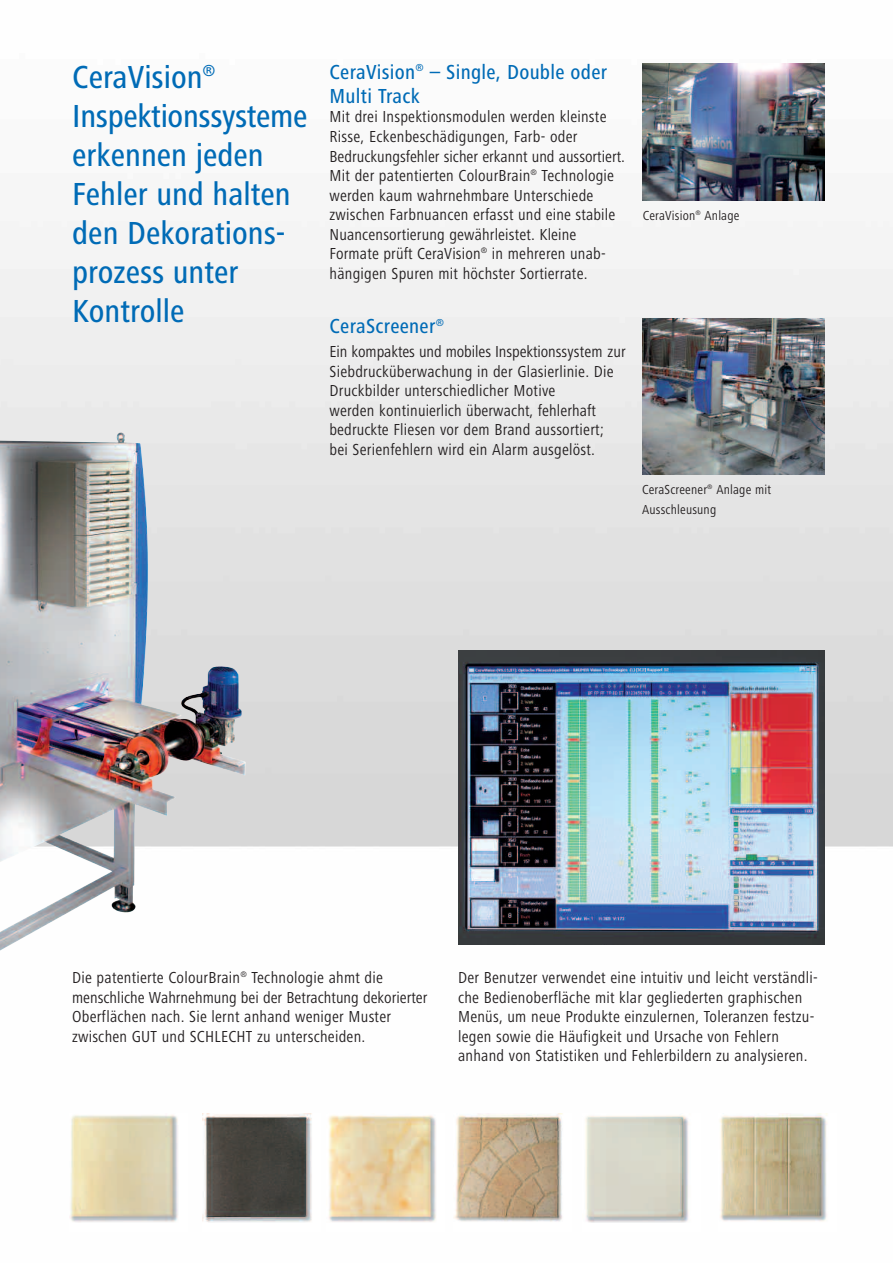
<style>
.page{position:relative;width:893px;height:1263px;background:#fff}
.page>*{position:absolute;margin:0;border:0;box-sizing:border-box;transform-origin:0 0}
.t1{font:500 condensed 33px/39px "Frutiger Next LT";color:#006bb6}
.t2{font:500 condensed 21px/24px "Frutiger Next LT";letter-spacing:.015em;color:#006bb6}
.t3{font:condensed 16.5px/19.5px "Frutiger Next LT";letter-spacing:.015em;color:#231f20}
.t4{font:condensed 13.5px/19.5px "Frutiger Next LT";letter-spacing:.015em;color:#231f20}
</style>
<div class="page">
<img style="left:0;top:63px;width:893px;height:1158px">
<img style="left:458px;top:651px;width:367px;height:293px">
<div style="left:454px;top:1113px;width:118px;height:118px;background:#fff"></div>
<img style="left:454px;top:1113px;width:109px;height:109px">
<div style="left:719px;top:1113px;width:118px;height:118px;background:#fff"></div>
<img style="left:720px;top:1113px;width:107px;height:109px">
<div style="left:203px;top:1113px;width:118px;height:118px;background:#fff"></div>
<img style="left:203px;top:1113px;width:109px;height:109px">
<div style="left:327px;top:1113px;width:118px;height:118px;background:#fff"></div>
<img style="left:328px;top:1115px;width:108px;height:107px">
<div style="left:582px;top:1113px;width:118px;height:118px;background:#fff"></div>
<img style="left:585px;top:1115px;width:104px;height:108px">
<div style="left:69px;top:1113px;width:118px;height:118px;background:#fff"></div>
<img style="left:69px;top:1115px;width:109px;height:107px">
<img style="left:642px;top:64px;width:183px;height:137px">
<img style="left:642px;top:318px;width:183px;height:157px">
<img style="left:0;top:366px;width:242px;height:380px">
<h1 class="t1" style="left:72px;top:61px;width:237px">CeraVision<sup>®<br></sup>Inspektionssysteme erkennen jeden<br>Fehler und halten den Dekorations&shy;prozess unter<br>Kontrolle</h1>
<p class="t2" style="left:330px;top:62px;width:279px">CeraVision<sup>®</sup> – Single, Double oder<br>Multi Track</p>
<p class="t3" style="left:330px;top:109px;width:297px">Mit drei Inspektionsmodulen werden kleinste Risse, Eckenbeschädigungen, Farb- oder Bedruckungsfehler sicher erkannt und aussortiert.<br>Mit der patentierten ColourBrain<sup>®</sup> Technologie werden kaum wahrnehmbare Unterschiede zwischen Farbnuancen erfasst und eine stabile Nuancensortierung gewährleistet. Kleine Formate prüft CeraVision<sup>®</sup> in mehreren unab&shy;hängigen Spuren mit höchster Sortierrate.</p>
<p class="t2" style="left:330px;top:316px;width:116px">CeraScreener<sup>®</sup></p>
<p class="t3" style="left:330px;top:344px;width:298px">Ein kompaktes und mobiles Inspektionssystem zur Siebdrucküberwachung in der Glasierlinie. Die Druckbilder unterschiedlicher Motive<br>werden kontinuierlich überwacht, fehlerhaft bedruckte Fliesen vor dem Brand aussortiert; bei Serienfehlern wird ein Alarm ausgelöst.</p>
<p class="t4" style="left:643px;top:207px;width:98px">CeraVision<sup>®</sup> Anlage</p>
<p class="t4" style="left:642px;top:481px;width:131px">CeraScreener<sup>®</sup> Anlage mit<br>Ausschleusung</p>
<p class="t3" style="left:72px;top:970px;width:357px">Die patentierte ColourBrain<sup>®</sup> Technologie ahmt die menschliche Wahrnehmung bei der Betrachtung dekorierter Oberflächen nach. Sie lernt anhand weniger Muster zwischen GUT und SCHLECHT zu unterscheiden.</p>
<p class="t3" style="left:458px;top:970px;width:361px">Der Benutzer verwendet eine intuitiv und leicht verständli&shy;che Bedienoberfläche mit klar gegliederten graphischen Menüs, um neue Produkte einzulernen, Toleranzen festzu&shy;legen sowie die Häufigkeit und Ursache von Fehlern anhand von Statistiken und Fehlerbildern zu analysieren.</p>
</div>
